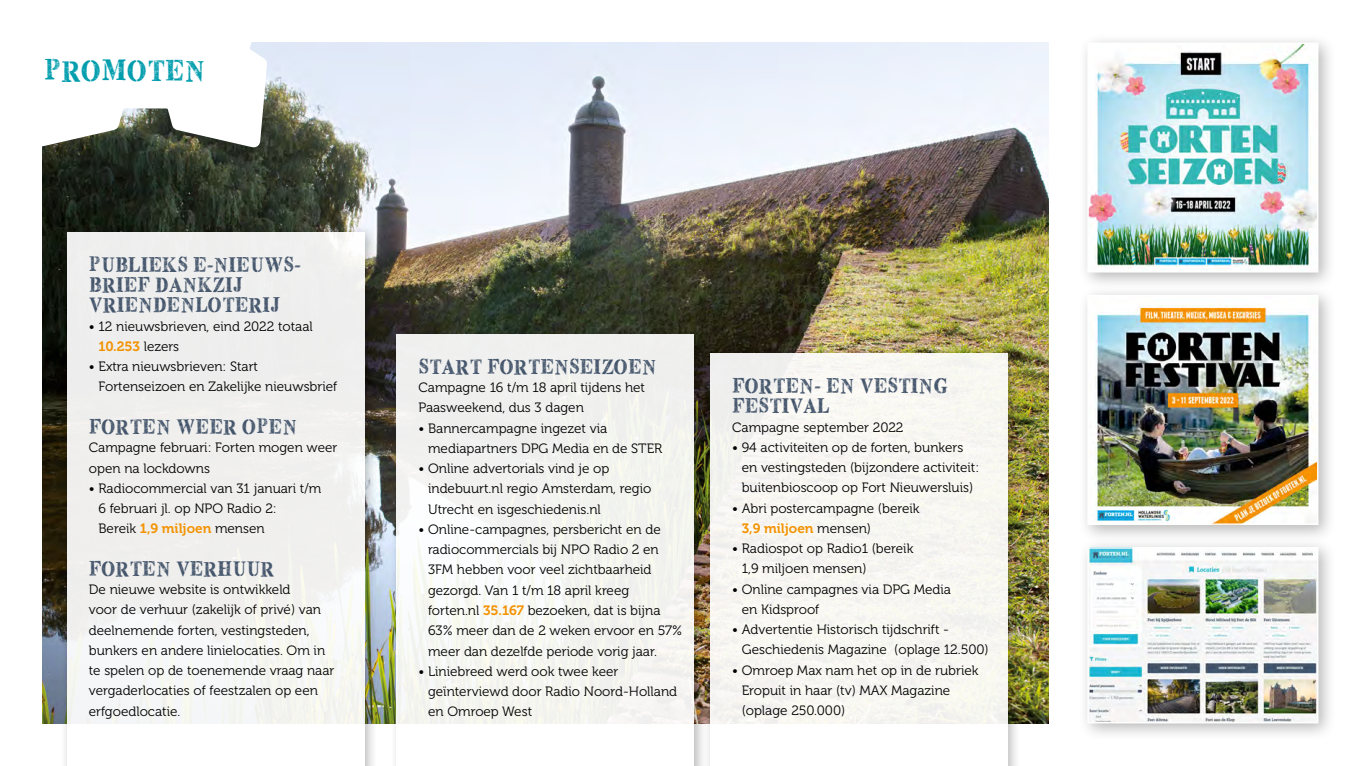
<style>
.page{position:relative;width:1361px;height:766px;background:#fff}
.page>*{position:absolute;margin:0;border:0;box-sizing:border-box;transform-origin:0 0}
.t1{font:29.7px "Top Secret Stamp";letter-spacing:-.01em;color:#009dad}
.t2{font:21px/20.2px "Top Secret Stamp";letter-spacing:-.01em;color:#44556b}
.t3{font:13.5px/20.2px "Museo 300";color:#000}
.s1{font-family:"Museo 700";color:#f39200}
</style>
<div class="page">
<img style="left:43px;top:43px;width:1005px;height:680px">
<svg style="left:42px;top:42px;width:297px;height:115px"></svg>
<div style="left:60px;top:224px;width:318px;height:541px;background:#000;opacity:.29"></div>
<div style="left:67px;top:232px;width:298px;height:533px;background:linear-gradient(to bottom,#ebebeb,#f8f8f7)"></div>
<div style="left:389px;top:326px;width:319px;height:439px;background:#000;opacity:.29"></div>
<div style="left:396px;top:333px;width:298px;height:432px;background:linear-gradient(to right,#f6f6f5,#f3f3f0)"></div>
<div style="left:703px;top:345px;width:318px;height:420px;background:#000;opacity:.29"></div>
<div style="left:710px;top:353px;width:298px;height:412px;background:linear-gradient(to right,#f7f5f3,#f8f8f3)"></div>
<div style="left:1077px;top:33px;width:260px;height:258px;background:#000;opacity:.29"></div>
<img style="left:1089px;top:45px;width:227px;height:225px">
<div style="left:1077px;top:285px;width:260px;height:258px;background:#000;opacity:.29"></div>
<img style="left:1089px;top:297px;width:227px;height:225px">
<div style="left:1077px;top:537px;width:260px;height:204px;background:#000;opacity:.29"></div>
<img style="left:1089px;top:549px;width:227px;height:172px">
<div style="left:1087px;top:547px;width:231px;height:176px;border:1px solid #fff"></div>
<p class="t1" style="left:44px;top:53px;width:163px">PROMOTEN</p>
<p class="t2" style="left:89px;top:254px;width:214px">PUBLIEKS E-NIEUWS-</p>
<p class="t2" style="left:89px;top:274px;width:193px">BRIEF DANKZIJ<br>VRIENDENLOTERIJ</p>
<p class="t3" style="left:98px;top:316px;width:216px;text-indent:-10px">• 12 nieuwsbrieven, eind 2022 totaal<br><span class="s1">10.253</span> lezers</p>
<p class="t3" style="left:98px;top:356px;width:240px;text-indent:-10px">• Extra nieuwsbrieven: Start<br>Fortenseizoen en Zakelijke nieuwsbrief</p>
<p class="t2" style="left:89px;top:416px;width:210px">FORTEN WEER OPEN</p>
<p class="t3" style="left:89px;top:437px;width:250px">Campagne februari: Forten mogen weer open na lockdowns</p>
<p class="t3" style="left:98px;top:478px;width:224px;text-indent:-10px">• Radiocommercial van 31 januari t/m<br>6 februari jl. op NPO Radio 2:<br>Bereik <span class="s1">1,9 miljoen</span> mensen</p>
<p class="t2" style="left:89px;top:558px;width:187px">FORTEN VERHUUR</p>
<p class="t3" style="left:89px;top:579px;width:247px">De nieuwe website is ontwikkeld<br>voor de verhuur (zakelijk of privé) van deelnemende forten, vestingsteden, bunkers en andere linielocaties. Om in te spelen op de toenemende vraag naar vergaderlocaties of feestzalen op een erfgoedlocatie.</p>
<p class="t2" style="left:418px;top:356px;width:240px">START FORTENSEIZOEN</p>
<p class="t3" style="left:418px;top:377px;width:228px">Campagne 16 t/m 18 april tijdens het<br>Paasweekend, dus 3 dagen</p>
<p class="t3" style="left:428px;top:418px;width:236px;text-indent:-10px">• Bannercampagne ingezet via mediapartners DPG Media en de STER</p>
<p class="t3" style="left:428px;top:458px;width:225px;text-indent:-10px">• Online advertorials vind je op indebuurt.nl regio Amsterdam, regio<br>Utrecht en isgeschiedenis.nl</p>
<p class="t3" style="left:428px;top:519px;width:255px;text-indent:-10px">• Online-campagnes, persbericht en de radiocommercials bij NPO Radio 2 en 3FM hebben voor veel zichtbaarheid gezorgd. Van 1 t/m 18 april kreeg forten.nl <span class="s1">35.167</span> bezoeken, dat is bijna 63% meer dan de 2 weken ervoor en 57% meer dan dezelfde periode vorig jaar.</p>
<p class="t3" style="left:428px;top:661px;width:250px;text-indent:-10px">• Liniebreed werd ook twee keer geïnterviewd door Radio Noord-Holland en Omroep West</p>
<p class="t2" style="left:732px;top:375px;width:217px">FORTEN- EN VESTING<br>FESTIVAL</p>
<p class="t3" style="left:732px;top:417px;width:173px">Campagne september 2022</p>
<p class="t3" style="left:742px;top:437px;width:239px;text-indent:-10px">• 94 activiteiten op de forten, bunkers en vestingsteden (bijzondere activiteit: buitenbioscoop op Fort Nieuwersluis)</p>
<p class="t3" style="left:742px;top:498px;width:179px;text-indent:-10px">• Abri postercampagne (bereik<br><span class="s1">3,9 miljoen</span> mensen)</p>
<p class="t3" style="left:742px;top:538px;width:173px;text-indent:-10px">• Radiospot op Radio1 (bereik<br>1,9 miljoen mensen)</p>
<p class="t3" style="left:742px;top:579px;width:211px;text-indent:-10px">• Online campagnes via DPG Media en Kidsproof</p>
<p class="t3" style="left:742px;top:619px;width:248px;text-indent:-10px">• Advertentie Historisch tijdschrift -<br>Geschiedenis Magazine (oplage 12.500)</p>
<p class="t3" style="left:742px;top:660px;width:238px;text-indent:-10px">• Omroep Max nam het op in de rubriek<br>Eropuit in haar (tv) MAX Magazine (oplage 250.000)</p>
</div>
